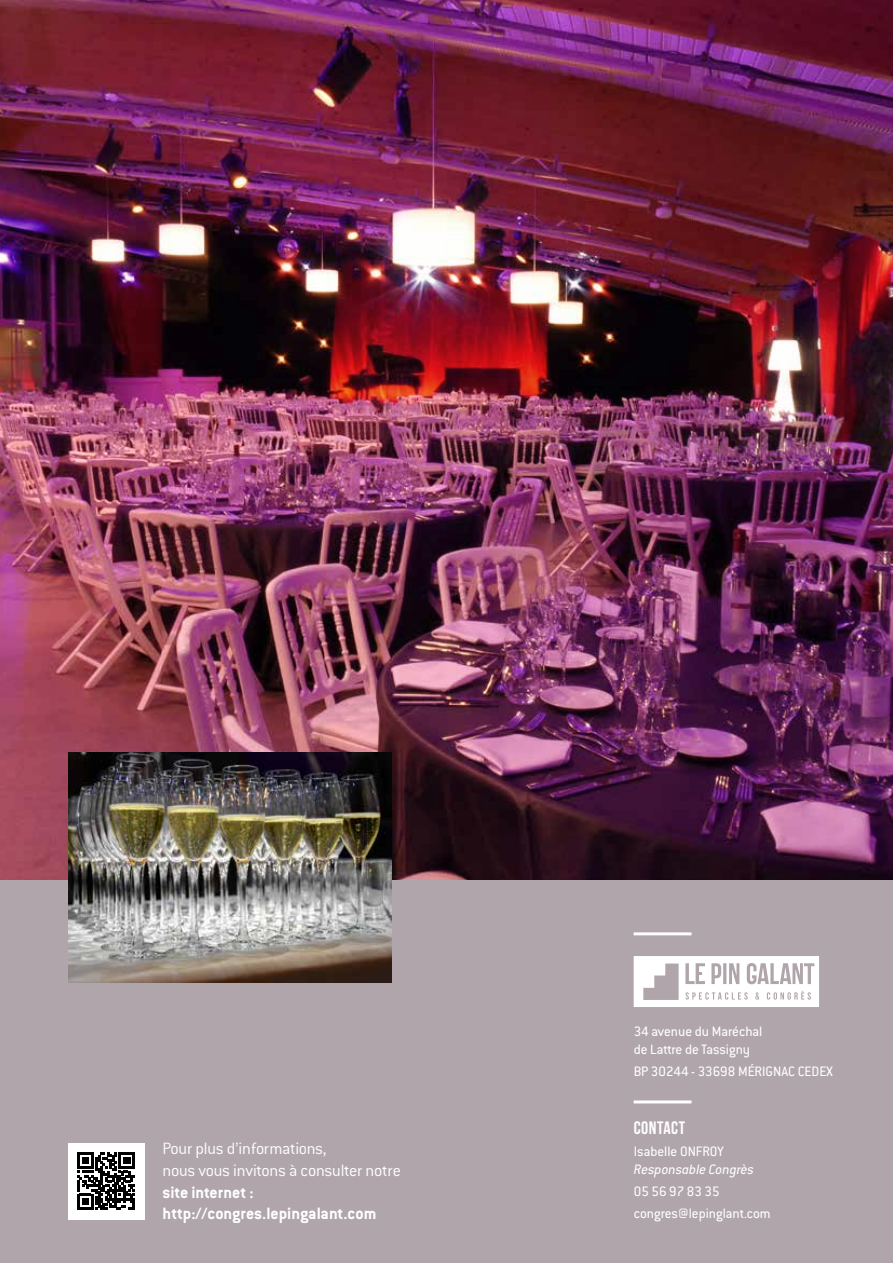
<style>
.page{position:relative;width:893px;height:1263px;background:#fff}
.page>*{position:absolute;margin:0;border:0;box-sizing:border-box;transform-origin:0 0}
.t1{font:300 18px/21.6px "Conduit ITC Std";letter-spacing:-.015em;color:#fff}
.t2{font:700 18px/21.6px "Conduit ITC Std";color:#fff}
.t3{font:700 18px "Bebas Neue";letter-spacing:.03em;color:#fff}
.t4{font:15px/22.2px "Conduit ITC Std";color:#fff}
.t5{font:italic 15px "Conduit ITC Std";color:#fff}
</style>
<div class="page">
<img style="left:0;top:0;width:893px;height:880px">
<div style="left:0;top:880px;width:893px;height:383px;background:#b0a5ab"></div>
<hr style="left:634px;top:932px;width:57px;height:3px;background:#fff">
<hr style="left:634px;top:1100px;width:57px;height:3px;background:#fff">
<div style="left:68px;top:1143px;width:76px;height:76px;background:#fff"></div>
<svg style="left:77px;top:1152px;width:58px;height:58px"></svg>
<img style="left:68px;top:752px;width:324px;height:230px">
<svg style="left:634px;top:956px;width:185px;height:51px"></svg>
<p class="t1" style="left:163px;top:1137px;width:240px">Pour plus d’informations,<br>nous vous invitons à consulter notre</p>
<p class="t2" style="left:163px;top:1180px;width:215px">site internet : http://congres.lepingalant.com</p>
<p class="t4" style="left:634px;top:1021px;width:130px;line-height:18px">34 avenue du Maréchal de Lattre de Tassigny</p>
<p class="t4" style="left:634px;top:1060px;width:201px">BP 30244 - 33698 MÉRIGNAC CEDEX</p>
<p class="t3" style="left:634px;top:1117px;width:53px">CONTACT</p>
<p class="t4" style="left:634px;top:1139px;width:91px">Isabelle ONFROY</p>
<p class="t5" style="left:634px;top:1160px;width:122px">Responsable Congrès</p>
<p class="t4" style="left:634px;top:1180px;width:138px">05 56 97 83 35 congres@lepinglant.com</p>
</div>
